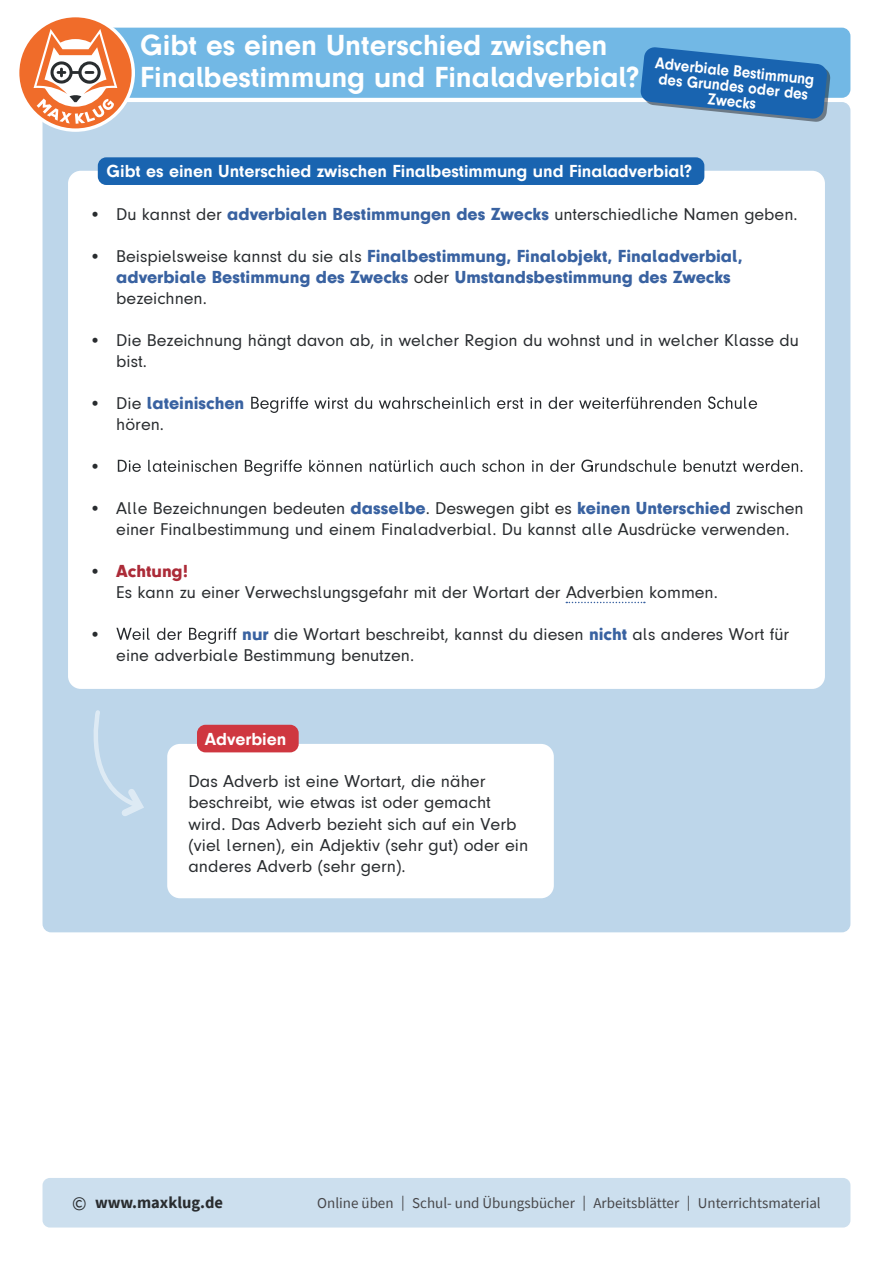
<style>
.page{position:relative;width:893px;height:1263px;background:#fff}
.page>*{position:absolute;margin:0;border:0;box-sizing:border-box;transform-origin:0 0}
.t1{font:700 30px/31.5px "Mk Druckschrift N";color:#fff}
.t2{font:18.15px/21.1px "Mk Druckschrift N";color:#292c2f}
.t3{font:18px/21px "Mk Druckschrift N";color:#292c2f}
.t4{font:18px/21px "Mk Druckschrift N bl";color:#3962a1}
.t5{font:700 18px "Mk Druckschrift N";color:#fff}
.t6{font:18px "Mk Druckschrift N bl";color:#ac2b38}
.t7{font:700 16.5px/15px "Mk Druckschrift N";color:#fff;text-align:center;scale:.92 1}
.t8{font:700 16.5px "Source Sans Pro";color:#292c2f}
.t9{font:15px "Source Sans Pro";color:#47474a}
.s1{font-family:"Mk Druckschrift N bl";color:#3962a1}
.s2{font-family:"Mk Druckschrift N";color:#292c2f}
.s3{font-weight:400;font-size:19.5px}
</style>
<div class="page">
<div style="left:43px;top:102px;width:807px;height:830px;background:#bdd6ea;border-radius:9px"></div>
<div style="left:75px;top:28px;width:775px;height:70px;background:#72b8e5;border-radius:9px"></div>
<svg style="left:640px;top:47px;width:191px;height:75px"></svg>
<div style="left:43px;top:1178px;width:807px;height:49px;background:#ccdfee;border-radius:7px"></div>
<svg style="left:19px;top:17px;width:116px;height:115px"></svg>
<div style="left:68px;top:171px;width:757px;height:518px;background:#fff;border-radius:13px"></div>
<div style="left:98px;top:157px;width:606px;height:28px;background:#1964b0;border-radius:9px"></div>
<svg style="left:566px;top:602px;width:79px;height:1px"></svg>
<div style="left:167px;top:744px;width:387px;height:154px;background:#fff;border-radius:13px"></div>
<div style="left:197px;top:725px;width:102px;height:27px;background:#cf3740;border-radius:9px"></div>
<svg style="left:93px;top:710px;width:51px;height:106px"></svg>
<svg style="left:251px;top:396px;width:506px;height:17px"></svg>
<svg style="left:118px;top:459px;width:684px;height:17px"></svg>
<svg style="left:116px;top:628px;width:120px;height:16px"></svg>
<h1 class="t1" style="left:140px;top:30px;width:501px">Gibt es einen Unterschied zwischen<br>Finalbestimmung und Finaladverbial?</h1>
<p class="t7" style="left:656px;top:56px;width:175px;rotate:6deg">Adverbiale Bestimmung des Grundes oder des<br>Zwecks</p>
<p class="t5" style="left:107px;top:161px;width:587px">Gibt es einen Unterschied zwischen Finalbestimmung und Finaladverbial?</p>
<p class="t3" style="left:89px;top:204px;width:710px">• Du kannst der <span class="s1">adverbialen Bestimmungen des Zwecks</span> unterschiedliche Namen geben.</p>
<p class="t4" style="left:116px;top:245px;width:628px;text-indent:-27px"><span class="s2">• Beispielsweise kannst du sie als</span> Finalbestimmung, Finalobjekt, Finaladverbial, adverbiale Bestimmung des Zwecks <span class="s2">oder</span> Umstandsbestimmung des Zwecks</p>
<p class="t3" style="left:116px;top:288px;width:92px">bezeichnen.</p>
<p class="t3" style="left:116px;top:330px;width:684px;text-indent:-27px">• Die Bezeichnung hängt davon ab, in welcher Region du wohnst und in welcher Klasse du bist.</p>
<p class="t4" style="left:89px;top:392px;width:156px"><span class="s2">• Die</span> lateinischen</p>
<p class="t3" style="left:116px;top:414px;width:49px">hören.</p>
<p class="t3" style="left:89px;top:456px;width:14px">•</p>
<p class="t3" style="left:116px;top:498px;width:689px;text-indent:-27px">• Alle Bezeichnungen bedeuten <span class="s1">dasselbe</span>. Deswegen gibt es <span class="s1">keinen Unterschied</span> zwischen einer Finalbestimmung und einem Finaladverbial. Du kannst alle Ausdrücke verwenden.</p>
<p class="t6" style="left:89px;top:561px;width:100px"><span class="s2">•</span> Achtung!</p>
<p class="t3" style="left:116px;top:582px;width:603px">Es kann zu einer Verwechslungsgefahr mit der Wortart der Adverbien kommen.</p>
<p class="t3" style="left:89px;top:624px;width:14px">•</p>
<p class="t3" style="left:116px;top:624px;width:674px;text-indent:126px"><span class="s1">nur</span> die Wortart beschreibt, kannst du diesen <span class="s1">nicht</span> als anderes Wort für eine adverbiale Bestimmung benutzen.</p>
<p class="t5" style="left:205px;top:729px;width:83px">Adverbien</p>
<p class="t2" style="left:188px;top:771px;width:341px">Das Adverb ist eine Wortart, die näher beschreibt, wie etwas ist oder gemacht wird. Das Adverb bezieht sich auf ein Verb (viel lernen), ein Adjektiv (sehr gut) oder ein anderes Adverb (sehr gern).</p>
<p class="t8" style="left:72px;top:1191px;width:152px"><span class="s3">©</span> www.maxklug.de</p>
<p class="t9" style="left:317px;top:1194px;width:505px">Online üben | Schul- und Übungsbücher | Arbeitsblätter | Unterrichtsmaterial</p>
</div>
